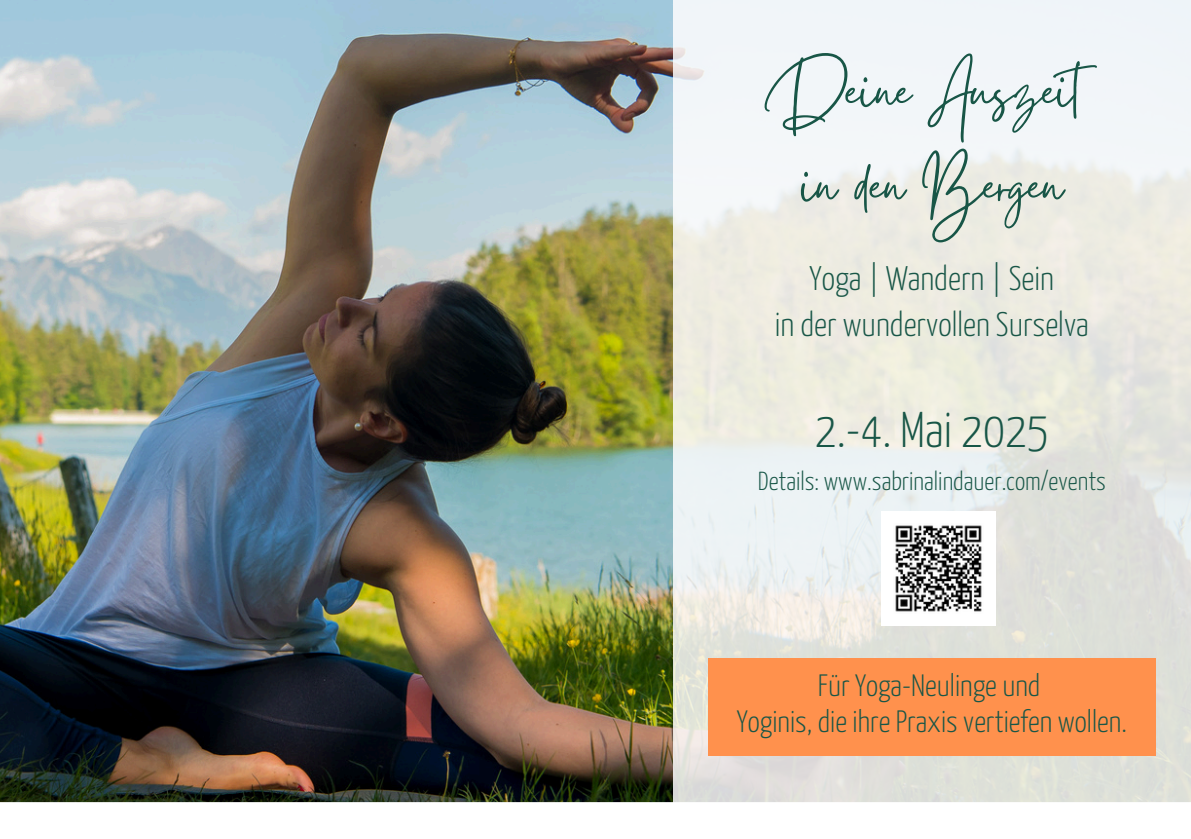
<style>
.page{position:relative;width:1191px;height:839px;background:#fff}
.page>*{position:absolute;margin:0;border:0;box-sizing:border-box;transform-origin:0 0}
.t1{font:68px/94.4px "Gistesy";color:#185647;text-align:center}
.t2{font:300 50px "Yanone Kaffeesatz";color:#185647}
.t3{font:300 34px/46.4px "Yanone Kaffeesatz";color:#185647;text-align:center}
.t4{font:300 30.8px/36px "Yanone Kaffeesatz";color:#185647;text-align:center}
.t5{font:300 26px "Yanone Kaffeesatz";color:#185647}
</style>
<div class="page">
<img style="left:0;top:0;width:673px;height:802px">
<svg style="left:673px;top:0;width:518px;height:802px"></svg>
<div style="left:708px;top:657px;width:448px;height:98px;background:#ff914d"></div>
<img style="left:881px;top:511px;width:114px;height:114px">
<h1 class="t1" style="left:766px;top:36px;width:352px">Deine Auszeit in den Bergen</h1>
<h3 class="t3" style="left:775px;top:257px;width:316px">Yoga | Wandern | Sein<br>in der wundervollen Surselva</h3>
<h2 class="t2" style="left:815px;top:410px;width:235px">2.-4. Mai 2025</h2>
<p class="t5" style="left:758px;top:470px;width:350px">Details: www.sabrinalindauer.com/events</p>
<p class="t4" style="left:737px;top:669px;width:392px">Für Yoga-Neulinge und<br>Yoginis, die ihre Praxis vertiefen wollen.</p>
</div>
